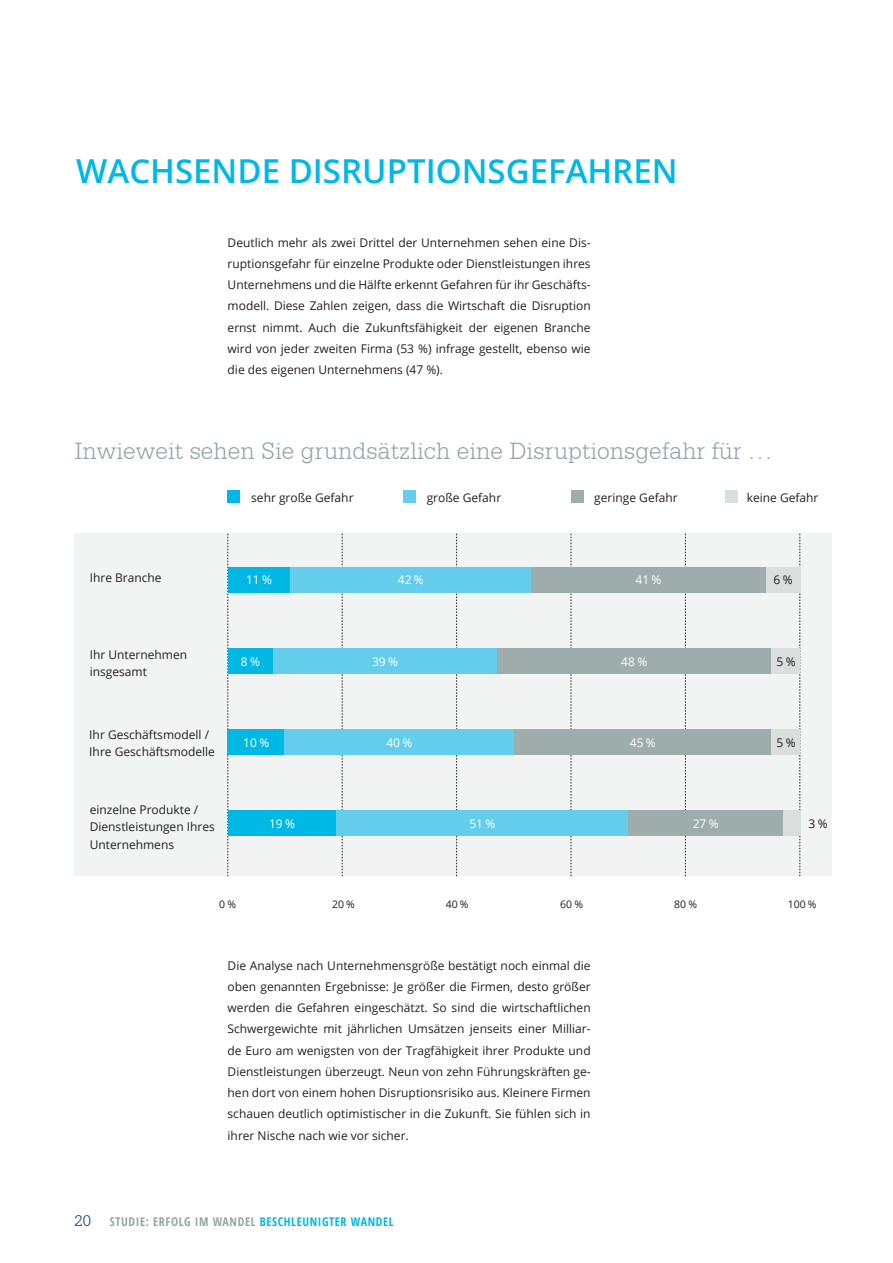
<style>
.page{position:relative;width:893px;height:1263px;background:#fff}
.page>*{position:absolute;margin:0;border:0;box-sizing:border-box;transform-origin:0 0}
.t1{font:600 33px "Open Sans";color:#00b8e4}
.t2{font:300 25.5px "Serifa BT";color:#94a5a3}
.t3{font:300 16.5px "Serifa BT";color:#003b71}
.Aufzählung_Strich{font:12px/21.3px "Open Sans";color:#231f20}
.t4{font:700 condensed 12px "Open Sans";letter-spacing:.05em;color:#94a5a3}
.Aufzählung_Doppelpfe{font:12px "Open Sans";color:#fff}
.Aufzählung_Doppelpfe-2{font:12px "Open Sans";color:#231f20}
.Aufzählung_Doppelpfe-3{font:10.5px "Open Sans";color:#231f20}
.s1{color:#00b8e4}
</style>
<div class="page">
<div style="left:74px;top:534px;width:758px;height:342px;background:#f2f4f3"></div>
<svg style="left:571px;top:534px;width:1px;height:342px"></svg>
<svg style="left:800px;top:534px;width:1px;height:342px"></svg>
<svg style="left:685px;top:534px;width:1px;height:342px"></svg>
<svg style="left:342px;top:534px;width:1px;height:342px"></svg>
<svg style="left:456px;top:534px;width:1px;height:342px"></svg>
<svg style="left:228px;top:534px;width:1px;height:342px"></svg>
<div style="left:228px;top:490px;width:12px;height:13px;background:#00b8e4"></div>
<div style="left:403px;top:490px;width:13px;height:13px;background:#65cdec"></div>
<div style="left:571px;top:490px;width:12px;height:13px;background:#9eadac"></div>
<div style="left:725px;top:490px;width:13px;height:13px;background:#dadfde"></div>
<div style="left:228px;top:567px;width:63px;height:26px;background:#00b8e4"></div>
<div style="left:228px;top:648px;width:45px;height:26px;background:#00b8e4"></div>
<div style="left:228px;top:729px;width:57px;height:26px;background:#00b8e4"></div>
<div style="left:228px;top:810px;width:108px;height:26px;background:#00b8e4"></div>
<div style="left:291px;top:567px;width:240px;height:26px;background:#65cdec"></div>
<div style="left:273px;top:648px;width:224px;height:26px;background:#65cdec"></div>
<div style="left:285px;top:729px;width:229px;height:26px;background:#65cdec"></div>
<div style="left:336px;top:810px;width:292px;height:26px;background:#65cdec"></div>
<div style="left:531px;top:567px;width:235px;height:26px;background:#9eadac"></div>
<div style="left:766px;top:567px;width:34px;height:26px;background:#dadfde"></div>
<div style="left:497px;top:648px;width:275px;height:26px;background:#9eadac"></div>
<div style="left:514px;top:729px;width:258px;height:26px;background:#9eadac"></div>
<div style="left:628px;top:810px;width:155px;height:26px;background:#9eadac"></div>
<div style="left:772px;top:648px;width:28px;height:26px;background:#dadfde"></div>
<div style="left:772px;top:729px;width:28px;height:26px;background:#dadfde"></div>
<div style="left:783px;top:810px;width:17px;height:26px;background:#dadfde"></div>
<p class="t1" style="left:76px;top:148px;width:603px">WACHSENDE DISRUPTIONSGEFAHREN</p>
<p class="Aufzählung_Strich" style="left:228px;top:231px;width:365px;text-align:justify">Deutlich mehr als zwei Drittel der Unternehmen sehen eine Dis&shy;ruptionsgefahr für einzelne Produkte oder Dienstleistungen ihres Unternehmens und die Hälfte erkennt Gefahren für ihr Geschäfts&shy;modell. Diese Zahlen zeigen, dass die Wirtschaft die Disruption ernst nimmt. Auch die Zukunftsfähigkeit der eigenen Branche wird von jeder zweiten Firma (53 %) infrage gestellt, ebenso wie die des eigenen Unternehmens (47 %).</p>
<p class="t2" style="left:74px;top:436px;width:700px">Inwieweit sehen Sie grundsätzlich eine Disruptionsgefahr für …</p>
<p class="Aufzählung_Strich" style="left:251px;top:486px;width:104px">sehr große Gefahr</p>
<p class="Aufzählung_Strich" style="left:427px;top:486px;width:76px">große Gefahr</p>
<p class="Aufzählung_Strich" style="left:594px;top:486px;width:85px">geringe Gefahr</p>
<p class="Aufzählung_Strich" style="left:747px;top:486px;width:73px">keine Gefahr</p>
<p class="Aufzählung_Strich" style="left:90px;top:566px;width:73px">Ihre Branche</p>
<p class="Aufzählung_Strich" style="left:90px;top:645px;width:99px;line-height:17.2px">Ihr Unternehmen insgesamt</p>
<p class="Aufzählung_Strich" style="left:89px;top:726px;width:127px;line-height:17.2px">Ihr Geschäftsmodell /<br>Ihre Geschäftsmodelle</p>
<p class="Aufzählung_Strich" style="left:90px;top:801px;width:127px;line-height:17.2px">einzelne Produkte /<br>Dienstleistungen Ihres<br>Unternehmens</p>
<p class="Aufzählung_Doppelpfe" style="left:246px;top:572px;width:28px">11 %</p>
<p class="Aufzählung_Doppelpfe" style="left:241px;top:653px;width:21px">8 %</p>
<p class="Aufzählung_Doppelpfe" style="left:243px;top:734px;width:28px">10 %</p>
<p class="Aufzählung_Doppelpfe" style="left:269px;top:815px;width:28px">19 %</p>
<p class="Aufzählung_Doppelpfe" style="left:398px;top:572px;width:28px">42 %</p>
<p class="Aufzählung_Doppelpfe" style="left:372px;top:653px;width:28px">39 %</p>
<p class="Aufzählung_Doppelpfe" style="left:386px;top:734px;width:28px">40 %</p>
<p class="Aufzählung_Doppelpfe" style="left:469px;top:815px;width:28px">51 %</p>
<p class="Aufzählung_Doppelpfe" style="left:635px;top:572px;width:28px">41 %</p>
<p class="Aufzählung_Doppelpfe-2" style="left:773px;top:572px;width:21px">6 %</p>
<p class="Aufzählung_Doppelpfe" style="left:621px;top:653px;width:28px">48 %</p>
<p class="Aufzählung_Doppelpfe-2" style="left:776px;top:653px;width:21px">5 %</p>
<p class="Aufzählung_Doppelpfe" style="left:630px;top:734px;width:28px">45 %</p>
<p class="Aufzählung_Doppelpfe" style="left:693px;top:815px;width:28px">27 %</p>
<p class="Aufzählung_Doppelpfe-2" style="left:776px;top:734px;width:21px">5 %</p>
<p class="Aufzählung_Doppelpfe-2" style="left:808px;top:815px;width:21px">3 %</p>
<p class="Aufzählung_Doppelpfe-3" style="left:219px;top:896px;width:18px">0 %</p>
<p class="Aufzählung_Doppelpfe-3" style="left:332px;top:896px;width:24px">20 %</p>
<p class="Aufzählung_Doppelpfe-3" style="left:446px;top:896px;width:24px">40 %</p>
<p class="Aufzählung_Doppelpfe-3" style="left:560px;top:896px;width:24px">60 %</p>
<p class="Aufzählung_Doppelpfe-3" style="left:674px;top:896px;width:24px">80 %</p>
<p class="Aufzählung_Doppelpfe-3" style="left:788px;top:896px;width:30px">100 %</p>
<p class="Aufzählung_Strich" style="left:228px;top:954px;width:365px;text-align:justify">Die Analyse nach Unternehmensgröße bestätigt noch einmal die oben genannten Ergebnisse: Je größer die Firmen, desto größer werden die Gefahren eingeschätzt. So sind die wirtschaftlichen Schwergewichte mit jährlichen Umsätzen jenseits einer Milliar&shy;de Euro am wenigsten von der Tragfähigkeit ihrer Produkte und Dienstleistungen überzeugt. Neun von zehn Führungskräften ge&shy;hen dort von einem hohen Disruptionsrisiko aus. Kleinere Firmen schauen deutlich optimistischer in die Zukunft. Sie fühlen sich in ihrer Nische nach wie vor sicher.</p>
<p class="t3" style="left:74px;top:1211px;width:18px">20</p>
<p class="t4" style="left:110px;top:1213px;width:285px">STUDIE: ERFOLG IM WANDEL <span class="s1">BESCHLEUNIGTER WANDEL</span></p>
</div>
